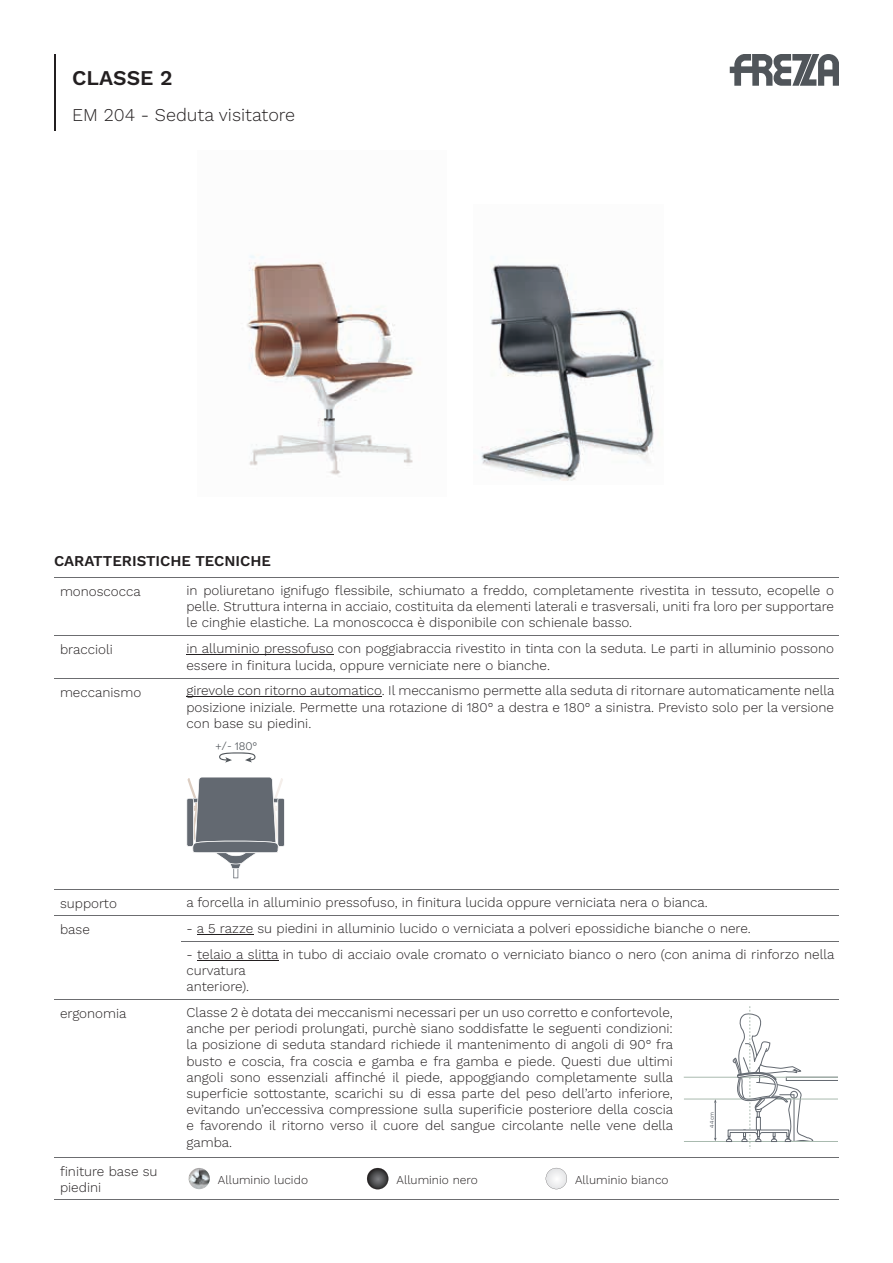
<style>
.page{position:relative;width:893px;height:1263px;background:#fff}
.page>*{position:absolute;margin:0;border:0;box-sizing:border-box;transform-origin:0 0}
.t1{font:600 21px "Work Sans";color:#231f20}
.t2{font:300 18px "Work Sans";color:#231f20}
.t3{font:600 15px "Work Sans";color:#231f20}
.t4{font:300 13.5px/16.2px "Work Sans";color:#231f20;text-align:justify}
.t5{font:300 12px "Work Sans";color:#231f20}
.t6{font:300 11.85px "Circular XXTT";color:#50555a}
.t7{font:5.85px "Circular XXTT";color:#636971}
</style>
<div class="page">
<hr style="left:54px;top:577px;width:128px;height:1px;background:#6c6d70">
<hr style="left:182px;top:577px;width:491px;height:1px;background:#6c6d70">
<hr style="left:673px;top:577px;width:166px;height:1px;background:#6c6d70">
<hr style="left:182px;top:636px;width:491px;height:1px;background:#6c6d70">
<hr style="left:673px;top:636px;width:166px;height:1px;background:#6c6d70">
<hr style="left:54px;top:999px;width:128px;height:1px;background:#6c6d70">
<hr style="left:182px;top:999px;width:491px;height:1px;background:#6c6d70">
<hr style="left:673px;top:999px;width:166px;height:1px;background:#6c6d70">
<hr style="left:54px;top:1157px;width:128px;height:1px;background:#6c6d70">
<hr style="left:182px;top:1157px;width:491px;height:1px;background:#6c6d70">
<hr style="left:673px;top:1157px;width:166px;height:1px;background:#6c6d70">
<hr style="left:54px;top:1199px;width:128px;height:1px;background:#6c6d70">
<hr style="left:182px;top:1199px;width:491px;height:1px;background:#6c6d70">
<hr style="left:673px;top:1199px;width:166px;height:1px;background:#6c6d70">
<hr style="left:54px;top:636px;width:128px;height:1px;background:#6c6d70">
<hr style="left:54px;top:678px;width:128px;height:1px;background:#6c6d70">
<hr style="left:54px;top:889px;width:128px;height:1px;background:#6c6d70">
<hr style="left:54px;top:915px;width:128px;height:1px;background:#6c6d70">
<hr style="left:182px;top:678px;width:491px;height:1px;background:#6c6d70">
<hr style="left:673px;top:678px;width:166px;height:1px;background:#6c6d70">
<hr style="left:182px;top:889px;width:491px;height:1px;background:#6c6d70">
<hr style="left:673px;top:889px;width:166px;height:1px;background:#6c6d70">
<hr style="left:182px;top:915px;width:491px;height:1px;background:#6c6d70">
<hr style="left:673px;top:915px;width:166px;height:1px;background:#6c6d70">
<hr style="left:182px;top:941px;width:491px;height:1px;background:#6c6d70">
<hr style="left:673px;top:941px;width:166px;height:1px;background:#6c6d70">
<hr style="left:186px;top:654px;width:148px;height:1px;background:#231f20">
<hr style="left:186px;top:696px;width:196px;height:1px;background:#231f20">
<svg style="left:219px;top:752px;width:36px;height:11px"></svg>
<svg style="left:186px;top:777px;width:99px;height:101px"></svg>
<hr style="left:197px;top:934px;width:56px;height:1px;background:#231f20">
<hr style="left:197px;top:960px;width:81px;height:1px;background:#231f20">
<hr style="left:715px;top:1103px;width:1px;height:35px;background:#636971">
<hr style="left:684px;top:1077px;width:153px;height:1px;background:#a9baaf">
<hr style="left:684px;top:1141px;width:153px;height:1px;background:#a9baaf">
<hr style="left:684px;top:1099px;width:153px;height:1px;background:#a9baaf">
<svg style="left:726px;top:1006px;width:111px;height:143px"></svg>
<img style="left:189px;top:1168px;width:21px;height:21px;border-radius:11px">
<svg style="left:367px;top:1168px;width:21px;height:21px"></svg>
<svg style="left:546px;top:1168px;width:21px;height:21px"></svg>
<hr style="left:54px;top:54px;width:2px;height:77px;background:#231f20">
<img style="left:247px;top:255px;width:166px;height:222px">
<img style="left:481px;top:256px;width:173px;height:225px">
<svg style="left:730px;top:54px;width:109px;height:32px"></svg>
<h1 class="t1" style="left:72px;top:62px;width:102px">CLASSE 2</h1>
<h2 class="t2" style="left:72px;top:101px;width:225px">EM 204 - Seduta visitatore</h2>
<p class="t3" style="left:54px;top:549px;width:219px">CARATTERISTICHE TECNICHE</p>
<p class="t4" style="left:60px;top:583px;width:82px">monoscocca</p>
<p class="t4" style="left:186px;top:582px;width:649px">in poliuretano ignifugo flessibile, schiumato a freddo, completamente rivestita in tessuto, ecopelle o pelle. Struttura interna in acciaio, costituita da elementi laterali e trasversali, uniti fra loro per supportare le cinghie elastiche. La monoscocca è disponibile con schienale basso.</p>
<p class="t4" style="left:60px;top:641px;width:54px">braccioli</p>
<p class="t4" style="left:186px;top:640px;width:649px">in alluminio pressofuso con poggiabraccia rivestito in tinta con la seduta. Le parti in alluminio possono essere in finitura lucida, oppure verniciate nere o bianche.</p>
<p class="t4" style="left:60px;top:683px;width:83px">meccanismo</p>
<p class="t4" style="left:186px;top:682px;width:649px">girevole con ritorno automatico. Il meccanismo permette alla seduta di ritornare automaticamente nella posizione iniziale. Permette una rotazione di 180° a destra e 180° a sinistra. Previsto solo per la versione con base su piedini.</p>
<p class="t6" style="left:215px;top:737px;width:43px">+/- 180°</p>
<p class="t4" style="left:60px;top:895px;width:58px">supporto</p>
<p class="t4" style="left:186px;top:894px;width:523px">a forcella in alluminio pressofuso, in finitura lucida oppure verniciata nera o bianca.</p>
<p class="t4" style="left:60px;top:921px;width:31px">base</p>
<p class="t4" style="left:186px;top:919px;width:566px">- a 5 razze su piedini in alluminio lucido o verniciata a polveri epossidiche bianche o nere.</p>
<p class="t4" style="left:186px;top:945px;width:649px;text-align:left">- telaio a slitta in tubo di acciaio ovale cromato o verniciato bianco o nero (con anima di rinforzo nella curvatura<br>anteriore).</p>
<p class="t4" style="left:60px;top:1005px;width:68px">ergonomia</p>
<p class="t4" style="left:186px;top:1004px;width:488px">Classe 2 è dotata dei meccanismi necessari per un uso corretto e confortevole, anche per periodi prolungati, purchè siano soddisfatte le seguenti condizioni: la posizione di seduta standard richiede il mantenimento di angoli di 90° fra busto e coscia, fra coscia e gamba e fra gamba e piede. Questi due ultimi angoli sono essenziali affinché il piede, appoggiando completamente sulla superficie sottostante, scarichi su di essa parte del peso dell’arto inferiore, evitando un’eccessiva compressione sulla superificie posteriore della coscia e favorendo il ritorno verso il cuore del sangue circolante nelle vene della gamba.</p>
<p class="t7" style="left:708px;top:1128px;width:18px;rotate:-90deg">44 cm</p>
<p class="t4" style="left:60px;top:1162px;width:99px">finiture base su piedini</p>
<p class="t5" style="left:218px;top:1171px;width:92px">Alluminio lucido</p>
<p class="t5" style="left:397px;top:1171px;width:83px">Alluminio nero</p>
<p class="t5" style="left:575px;top:1171px;width:95px">Alluminio bianco</p>
</div>
